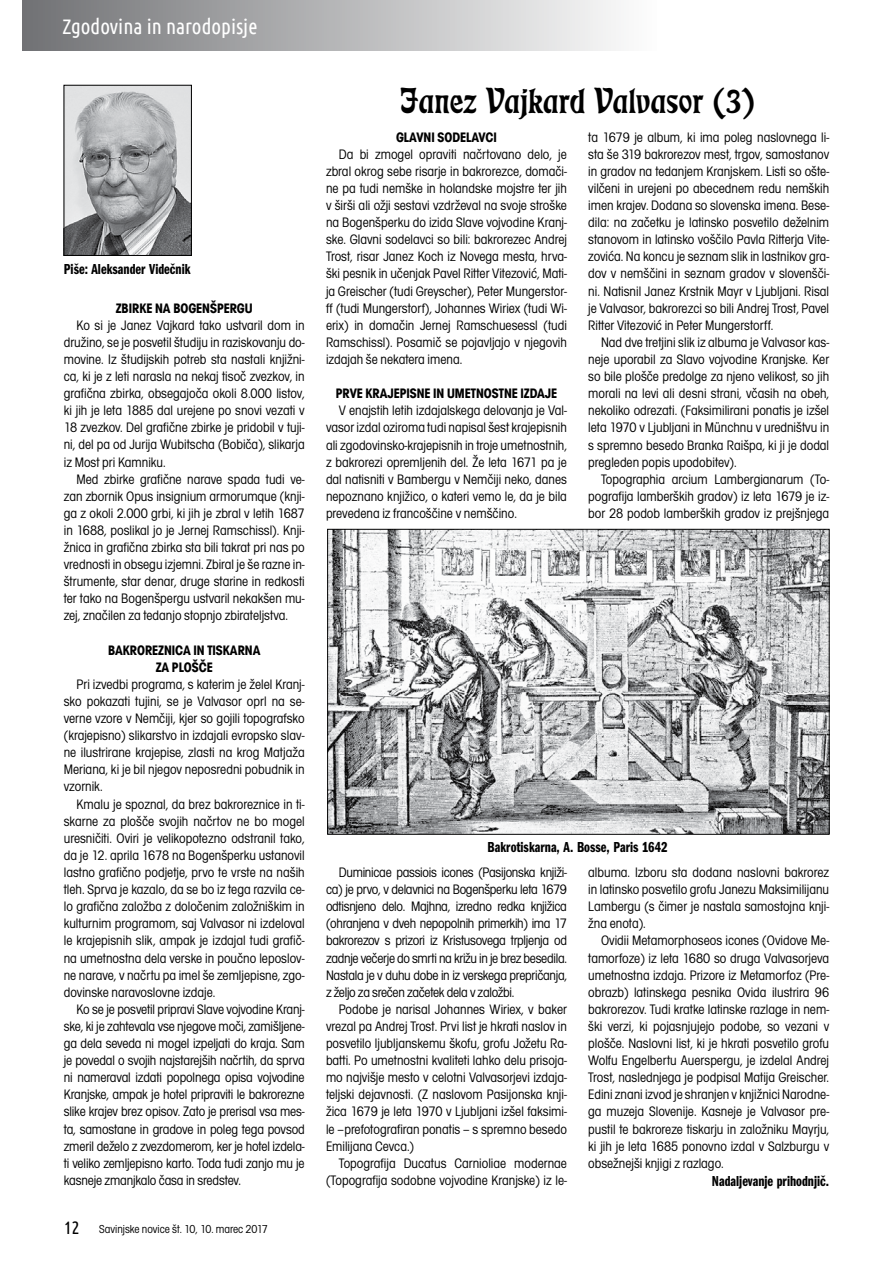
<style>
.page{position:relative;width:893px;height:1263px;background:#fff}
.page>*{position:absolute;margin:0;border:0;box-sizing:border-box;transform-origin:0 0}
.t1{font:37.5px "Eckmann DEE";color:#000}
.t2{font:21px "Ubuntu Condensed";color:#fff}
.t3{font:15px "Franklin Got Itc TEE Demi Comp";color:#000}
.t4{font:condensed 14.25px/17.1px "Avant Gar Got Itc TEE";color:#000;text-align:justify}
.t5{font:700 condensed 14.25px/17.1px "Avant Gar Got Itc TEE";color:#000;text-align:center}
.t6{font:condensed 12px "Avant Gar Got Itc TEE";color:#000}
.s1{font-family:"Ubuntu Condensed";font-stretch:normal;font-size:18px}
</style>
<div class="page">
<div style="left:0;top:0;width:656px;height:51px;background:linear-gradient(to right,#6c6c6f,#fdfdfd)"></div>
<div style="left:0;top:0;width:21px;height:83px;background:#fff"></div>
<img style="left:66px;top:87px;width:124px;height:167px">
<div style="left:64px;top:85px;width:128px;height:171px;border:1px solid #000"></div>
<img style="left:329px;top:531px;width:498px;height:301px">
<div style="left:327px;top:529px;width:502px;height:305px;border:1px solid #000"></div>
<h2 class="t2" style="left:62px;top:13px;width:197px">Zgodovina in narodopisje</h2>
<p class="t3" style="left:64px;top:260px;width:128px">Piše: Aleksander Videčnik</p>
<p class="t5" style="left:116px;top:299px;width:138px">ZBIRKE NA BOGENŠPERGU</p>
<p class="t4" style="left:64px;top:317px;width:242px;text-indent:13px">Ko si je Janez Vajkard tako ustvaril dom in družino, se je posvetil študiju in raziskovanju do&shy;movine. Iz študijskih potreb sta nastali knjižni&shy;ca, ki je z leti narasla na nekaj tisoč zvezkov, in grafična zbirka, obsegajoča okoli 8.000 listov, ki jih je leta 1885 dal urejene po snovi vezati v 18 zvezkov. Del grafične zbirke je pridobil v tuji&shy;ni, del pa od Jurija Wubitscha (Bobiča), slikarja iz Most pri Kamniku.</p>
<p class="t4" style="left:64px;top:470px;width:242px;text-indent:13px">Med zbirke grafične narave spada tudi ve&shy;zan zbornik Opus insignium armorumque (knji&shy;ga z okoli 2.000 grbi, ki jih je zbral v letih 1687 in 1688, poslikal jo je Jernej Ramschissl). Knji&shy;žnica in grafična zbirka sta bili takrat pri nas po vrednosti in obsegu izjemni. Zbiral je še razne in&shy;štrumente, star denar, druge starine in redkosti ter tako na Bogenšpergu ustvaril nekakšen mu&shy;zej, značilen za tedanjo stopnjo zbirateljstva.</p>
<p class="t5" style="left:108px;top:641px;width:154px">BAKROREZNICA IN TISKARNA<br>ZA PLOŠČE</p>
<p class="t4" style="left:64px;top:676px;width:242px;text-indent:13px">Pri izvedbi programa, s katerim je želel Kranj&shy;sko pokazati tujini, se je Valvasor oprl na se&shy;verne vzore v Nemčiji, kjer so gojili topografsko (krajepisno) slikarstvo in izdajali evropsko slav&shy;ne ilustrirane krajepise, zlasti na krog Matjaža Meriana, ki je bil njegov neposredni pobudnik in vzornik.</p>
<p class="t4" style="left:64px;top:795px;width:242px;text-indent:13px">Kmalu je spoznal, da brez bakroreznice in ti&shy;skarne za plošče svojih načrtov ne bo mogel uresničiti. Oviri je velikopotezno odstranil tako, da je 12. aprila 1678 na Bogenšperku ustanovil lastno grafično podjetje, prvo te vrste na naših tleh. Sprva je kazalo, da se bo iz tega razvila ce&shy;lo grafična založba z določenim založniškim in kulturnim programom, saj Valvasor ni izdeloval le krajepisnih slik, ampak je izdajal tudi grafič&shy;na umetnostna dela verske in poučno leposlov&shy;ne narave, v načrtu pa imel še zemljepisne, zgo&shy;dovinske naravoslovne izdaje.</p>
<p class="t4" style="left:64px;top:1001px;width:242px;text-indent:13px">Ko se je posvetil pripravi Slave vojvodine Kranj&shy;ske, ki je zahtevala vse njegove moči, zamišljene&shy;ga dela seveda ni mogel izpeljati do kraja. Sam je povedal o svojih najstarejših načrtih, da sprva ni nameraval izdati popolnega opisa vojvodine Kranjske, ampak je hotel pripraviti le bakrorezne slike krajev brez opisov. Zato je prerisal vsa mes&shy;ta, samostane in gradove in poleg tega povsod zmeril deželo z zvezdomerom, ker je hotel izdela&shy;ti veliko zemljepisno karto. Toda tudi zanjo mu je kasneje zmanjkalo časa in sredstev.</p>
<p class="t6" style="left:64px;top:1222px;width:205px"><span class="s1">12</span> Savinjske novice št. 10, 10. marec 2017</p>
<h1 class="t1" style="left:400px;top:81px;width:356px">Janez Vajkard Valvasor (3)</h1>
<p class="t5" style="left:396px;top:128px;width:102px">GLAVNI SODELAVCI</p>
<p class="t4" style="left:326px;top:146px;width:242px;text-indent:13px">Da bi zmogel opraviti načrtovano delo, je zbral okrog sebe risarje in bakrorezce, domači&shy;ne pa tudi nemške in holandske mojstre ter jih v širši ali ožji sestavi vzdrževal na svoje stroške na Bogenšperku do izida Slave vojvodine Kranj&shy;ske. Glavni sodelavci so bili: bakrorezec Andrej Trost, risar Janez Koch iz Novega mesta, hrva&shy;ški pesnik in učenjak Pavel Ritter Vitezović, Mati&shy;ja Greischer (tudi Greyscher), Peter Mungerstor&shy;ff (tudi Mungerstorf), Johannes Wiriex (tudi Wi&shy;erix) in domačin Jernej Ramschuesessl (tudi Ramschissl). Posamič se pojavljajo v njegovih izdajah še nekatera imena.</p>
<p class="t5" style="left:336px;top:385px;width:223px">PRVE KRAJEPISNE IN UMETNOSTNE IZDAJE</p>
<p class="t4" style="left:326px;top:402px;width:242px;text-indent:13px">V enajstih letih izdajalskega delovanja je Val&shy;vasor izdal oziroma tudi napisal šest krajepisnih ali zgodovinsko-krajepisnih in troje umetnostnih, z bakrorezi opremljenih del. Že leta 1671 pa je dal natisniti v Bambergu v Nemčiji neko, danes nepoznano knjižico, o kateri vemo le, da je bila prevedena iz francoščine v nemščino.</p>
<p class="t4" style="left:588px;top:129px;width:242px">ta 1679 je album, ki ima poleg naslovnega li&shy;sta še 319 bakrorezov mest, trgov, samostanov in gradov na tedanjem Kranjskem. Listi so ošte&shy;vilčeni in urejeni po abecednem redu nemških imen krajev. Dodana so slovenska imena. Bese&shy;dila: na začetku je latinsko posvetilo deželnim stanovom in latinsko voščilo Pavla Ritterja Vite&shy;zovića. Na koncu je seznam slik in lastnikov gra&shy;dov v nemščini in seznam gradov v slovenšči&shy;ni. Natisnil Janez Krstnik Mayr v Ljubljani. Risal je Valvasor, bakrorezci so bili Andrej Trost, Pavel Ritter Vitezović in Peter Mungerstorff.</p>
<p class="t4" style="left:588px;top:334px;width:242px;text-indent:13px">Nad dve tretjini slik iz albuma je Valvasor kas&shy;neje uporabil za Slavo vojvodine Kranjske. Ker so bile plošče predolge za njeno velikost, so jih morali na levi ali desni strani, včasih na obeh, nekoliko odrezati. (Faksimilirani ponatis je izšel leta 1970 v Ljubljani in Münchnu v uredništvu in s spremno besedo Branka Raišpa, ki ji je dodal pregleden popis upodobitev).</p>
<p class="t4" style="left:588px;top:471px;width:242px;text-indent:13px">Topographia arcium Lambergianarum (To&shy;pografija lamberških gradov) iz leta 1679 je iz&shy;bor 28 podob lamberških gradov iz prejšnjega</p>
<p class="t3" style="left:488px;top:838px;width:182px">Bakrotiskarna, A. Bosse, Paris 1642</p>
<p class="t4" style="left:326px;top:864px;width:242px;text-indent:13px">Duminicae passiois icones (Pasijonska knjiži&shy;ca) je prvo, v delavnici na Bogenšperku leta 1679 odtisnjeno delo. Majhna, izredno redka knjižica (ohranjena v dveh nepopolnih primerkih) ima 17 bakrorezov s prizori iz Kristusovega trpljenja od zadnje večerje do smrti na križu in je brez besedila.<br>Nastala je v duhu dobe in iz verskega prepričanja, z željo za srečen začetek dela v založbi.</p>
<p class="t4" style="left:326px;top:1001px;width:242px;text-indent:13px">Podobe je narisal Johannes Wiriex, v baker vrezal pa Andrej Trost. Prvi list je hkrati naslov in posvetilo ljubljanskemu škofu, grofu Jožetu Ra&shy;batti. Po umetnostni kvaliteti lahko delu prisoja&shy;mo najvišje mesto v celotni Valvasorjevi izdaja&shy;teljski dejavnosti. (Z naslovom Pasijonska knji&shy;žica 1679 je leta 1970 v Ljubljani izšel faksimi&shy;le –prefotografiran ponatis – s spremno besedo Emilijana Cevca.)</p>
<p class="t4" style="left:326px;top:1155px;width:242px;text-align:right">Topografija Ducatus Carnioliae modernae (Topografija sodobne vojvodine Kranjske) iz le-</p>
<p class="t4" style="left:588px;top:864px;width:242px">albuma. Izboru sta dodana naslovni bakrorez in latinsko posvetilo grofu Janezu Maksimilijanu Lambergu (s čimer je nastala samostojna knji&shy;žna enota).</p>
<p class="t4" style="left:588px;top:932px;width:242px;text-indent:13px">Ovidii Metamorphoseos icones (Ovidove Me&shy;tamorfoze) iz leta 1680 so druga Valvasorjeva umetnostna izdaja. Prizore iz Metamorfoz (Pre&shy;obrazb) latinskega pesnika Ovida ilustrira 96 bakrorezov. Tudi kratke latinske razlage in nem&shy;ški verzi, ki pojasnjujejo podobe, so vezani v plošče. Naslovni list, ki je hkrati posvetilo grofu Wolfu Engelbertu Auerspergu, je izdelal Andrej Trost, naslednjega je podpisal Matija Greischer.<br>Edini znani izvod je shranjen v knjižnici Narodne&shy;ga muzeja Slovenije. Kasneje je Valvasor pre&shy;pustil te bakroreze tiskarju in založniku Mayrju, ki jih je leta 1685 ponovno izdal v Salzburgu v obsežnejši knjigi z razlago.</p>
<p class="t3" style="left:712px;top:1172px;width:119px">Nadaljevanje prihodnjič.</p>
</div>
